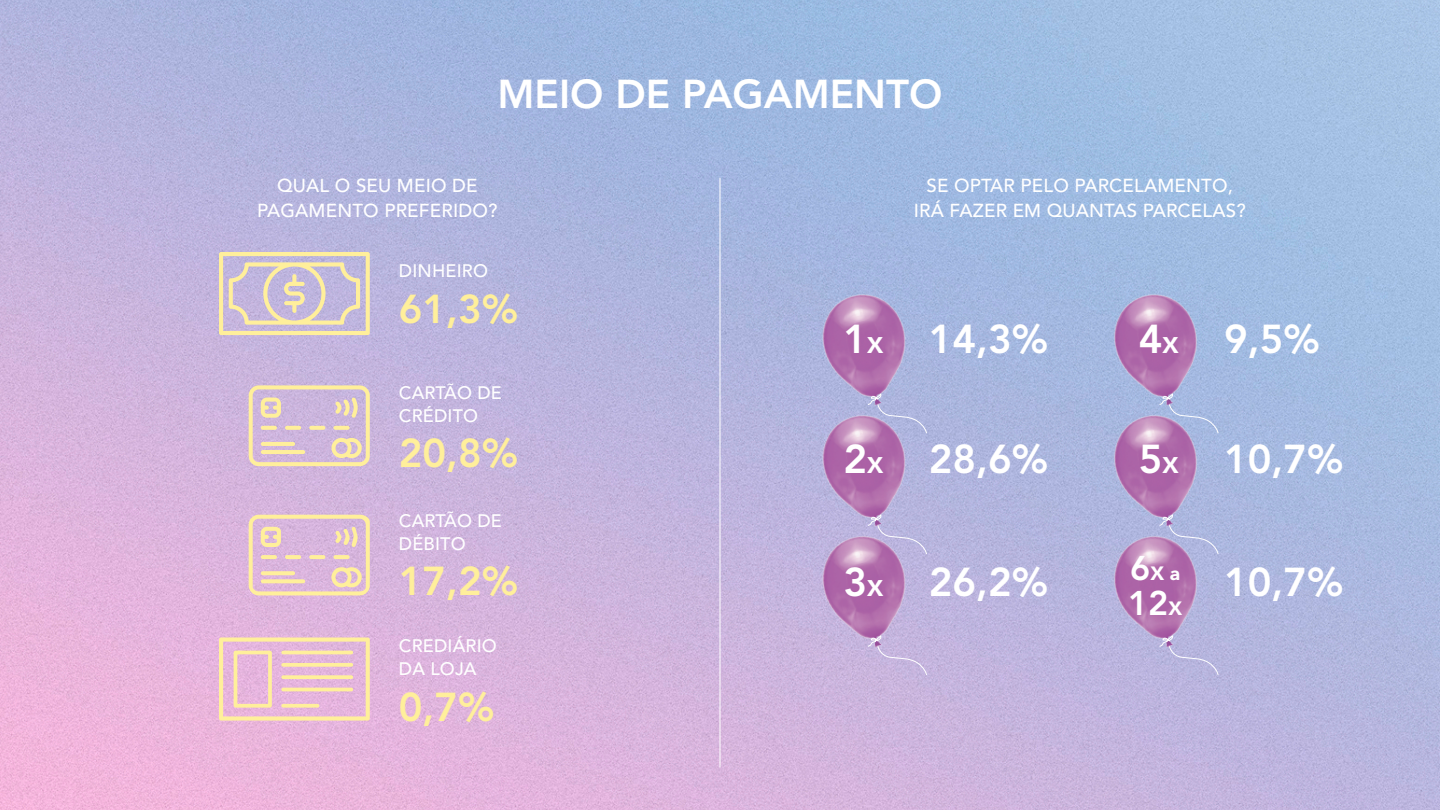
<style>
.page{position:relative;width:1440px;height:810px;background:#fff}
.page>*{position:absolute;margin:0;border:0;box-sizing:border-box;transform-origin:0 0}
.t1{font:800 40.05px "Avenir LT Std";color:#fff}
.t2{font:800 40.05px "Avenir LT Std";color:#ffef9b}
.t3{font:800 34.05px "Avenir LT Std";color:#fff}
.t4{font:900 19.12px "Avenir LT Std";color:#fff}
.t5{font:500 18.67px "Avenir LT Std";letter-spacing:.01em;color:#fff}
.t6{font:500 18px/22.5px "Avenir LT Std";letter-spacing:.01em;color:#fff}
.s1{font-weight:900;font-size:22.5px}
.s2{font-weight:800;font-size:34.05px}
.s3{font-weight:900;font-size:19.12px}
</style>
<div class="page">
<img style="left:0;top:0;width:1440px;height:810px">
<img style="left:788px;top:249px;width:159px;height:121px">
<img style="left:1080px;top:441px;width:159px;height:50px">
<img style="left:788px;top:370px;width:159px;height:121px">
<img style="left:1080px;top:491px;width:159px;height:192px">
<svg style="left:1159px;top:635px;width:59px;height:40px;background:#b9b5dd"></svg>
<img style="left:788px;top:491px;width:159px;height:192px">
<svg style="left:868px;top:635px;width:59px;height:40px;background:#c7b5dd"></svg>
<img style="left:1080px;top:249px;width:159px;height:192px">
<svg style="left:1159px;top:394px;width:59px;height:40px;background:#acb1da"></svg>
<hr style="left:720px;top:178px;width:1px;height:589px;background:#fff">
<svg style="left:249px;top:515px;width:121px;height:80px;background:#e3c5ca"></svg>
<svg style="left:249px;top:385px;width:121px;height:81px;background:#dac5ca"></svg>
<svg style="left:219px;top:252px;width:151px;height:83px;background:#d4c7c7"></svg>
<svg style="left:219px;top:637px;width:151px;height:84px;background:#e9bfd0"></svg>
<div style="left:234px;top:651px;width:38px;height:57px;border:4px solid #ffef9b"></div>
<hr style="left:283px;top:651px;width:68px;height:3px;background:#ffef9b">
<svg style="left:283px;top:675px;width:68px;height:4px"></svg>
<svg style="left:283px;top:663px;width:68px;height:4px"></svg>
<hr style="left:283px;top:688px;width:68px;height:3px;background:#ffef9b">
<svg style="left:283px;top:704px;width:35px;height:4px"></svg>
<p class="t1" style="left:498px;top:70px;width:446px">MEIO DE PAGAMENTO</p>
<p class="t5" style="left:277px;top:175px;width:202px">QUAL O SEU MEIO DE</p>
<p class="t5" style="left:257px;top:200px;width:242px">PAGAMENTO PREFERIDO?</p>
<p class="t6" style="left:399px;top:260px;width:91px">DINHEIRO</p>
<p class="t2" style="left:399px;top:286px;width:121px">61,3%</p>
<p class="t6" style="left:399px;top:382px;width:105px">CARTÃO DE<br>CRÉDITO</p>
<p class="t2" style="left:399px;top:430px;width:121px">20,8%</p>
<p class="t6" style="left:399px;top:510px;width:105px">CARTÃO DE<br>DÉBITO</p>
<p class="t2" style="left:399px;top:558px;width:121px">17,2%</p>
<p class="t6" style="left:399px;top:635px;width:100px">CREDIÁRIO</p>
<p class="t6" style="left:399px;top:658px;width:79px">DA LOJA</p>
<p class="t2" style="left:399px;top:683px;width:97px">0,7%</p>
<p class="t5" style="left:926px;top:175px;width:308px">SE OPTAR PELO PARCELAMENTO,</p>
<p class="t5" style="left:914px;top:200px;width:333px">IRÁ FAZER EM QUANTAS PARCELAS?</p>
<p class="t1" style="left:843px;top:315px;width:41px">1<span class="s1">X</span></p>
<p class="t1" style="left:929px;top:315px;width:121px">14,3%</p>
<p class="t1" style="left:1139px;top:315px;width:41px">4<span class="s1">X</span></p>
<p class="t1" style="left:1224px;top:315px;width:97px">9,5%</p>
<p class="t1" style="left:843px;top:435px;width:41px">2<span class="s1">X</span></p>
<p class="t1" style="left:929px;top:435px;width:121px">28,6%</p>
<p class="t1" style="left:1139px;top:435px;width:41px">5<span class="s1">X</span></p>
<p class="t1" style="left:1224px;top:435px;width:121px">10,7%</p>
<p class="t1" style="left:843px;top:559px;width:41px">3<span class="s1">X</span></p>
<p class="t1" style="left:929px;top:559px;width:121px">26,2%</p>
<p class="t4" style="left:1130px;top:561px;width:51px"><span class="s2">6</span>X a</p>
<p class="t3" style="left:1128px;top:583px;width:56px">12<span class="s3">X</span></p>
<p class="t1" style="left:1224px;top:559px;width:121px">10,7%</p>
</div>
